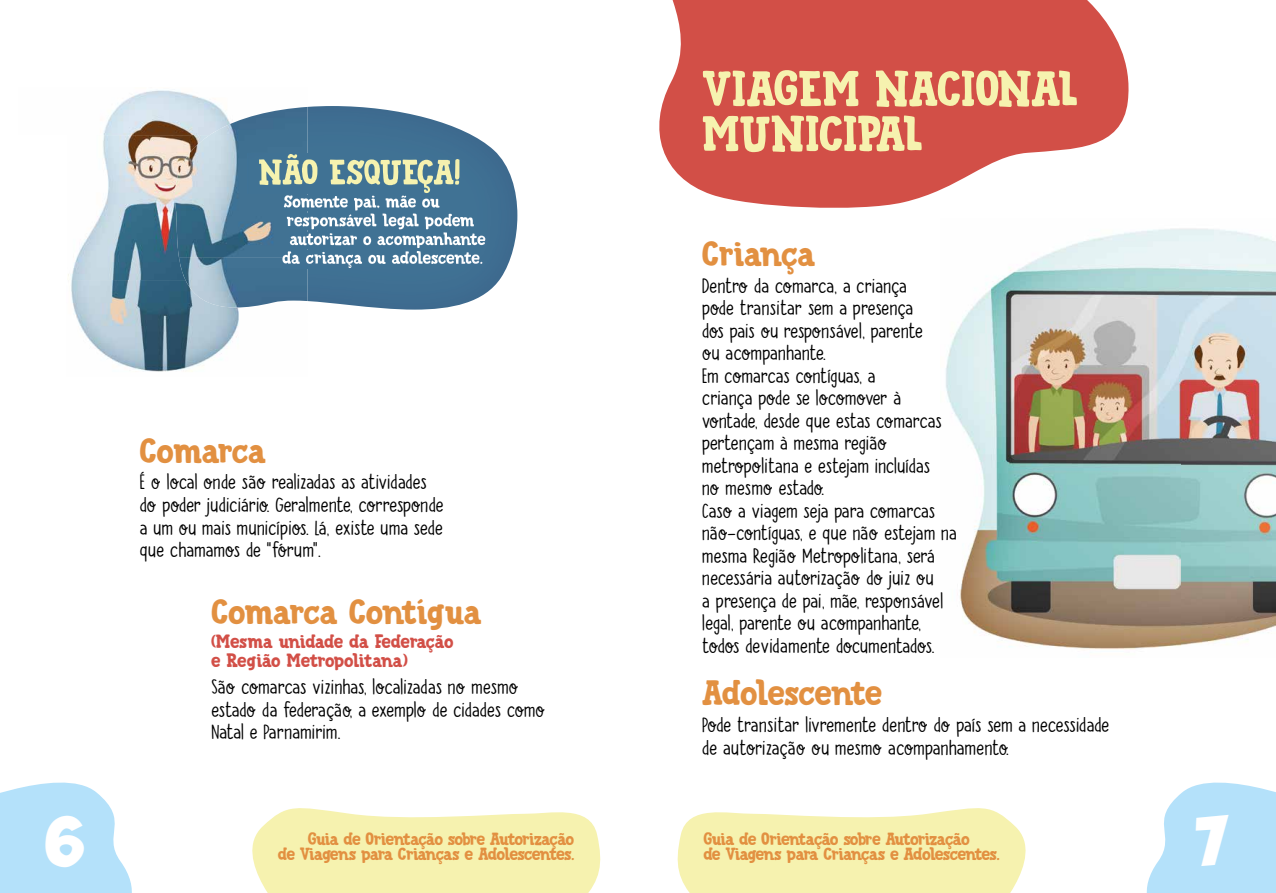
<style>
.page{position:relative;width:1276px;height:893px;background:#fff}
.page>*{position:absolute;margin:0;border:0;box-sizing:border-box;transform-origin:0 0}
.t1{font:51px/45px "DK Trained Monkey";color:#f6f2af}
.t2{font:49.5px "Obelix Pro";color:#fff}
.t3{font:36px "DK Trained Monkey";letter-spacing:-.03em;color:#e29041}
.t4{font:19.5px/19.5px "DK Trained Monkey";letter-spacing:-.03em;color:#d24f47}
.t5{font:18px/22.5px "DK The Cats Whiskers";letter-spacing:-.03em;color:#000}
.t6{font:18px/15px "DK Trained Monkey";letter-spacing:-.05em;color:#e29041;text-align:right}
</style>
<div class="page">
<svg style="left:252px;top:808px;width:349px;height:85px;background:#f6f3b7"></svg>
<svg style="left:677px;top:808px;width:349px;height:85px;background:#f6f3b7"></svg>
<svg style="left:0;top:782px;width:132px;height:111px;background:#bfe5fa"></svg>
<svg style="left:1146px;top:782px;width:130px;height:111px"></svg>
<svg style="left:659px;top:0;width:470px;height:208px;fill:#d24f47"></svg>
<img style="left:307px;top:106px;width:210px;height:204px">
<img style="left:307px;top:154px;width:152px;height:39px">
<img style="left:307px;top:195px;width:133px;height:16px">
<img style="left:307px;top:213px;width:167px;height:16px">
<img style="left:307px;top:232px;width:179px;height:16px">
<img style="left:307px;top:251px;width:175px;height:17px">
<img style="left:103px;top:90px;width:117px;height:45px">
<img style="left:68px;top:135px;width:111px;height:145px">
<img style="left:71px;top:280px;width:175px;height:92px">
<img style="left:175px;top:107px;width:132px;height:151px">
<img style="left:179px;top:257px;width:128px;height:50px">
<img style="left:247px;top:154px;width:60px;height:39px">
<img style="left:284px;top:195px;width:23px;height:16px">
<img style="left:287px;top:213px;width:20px;height:16px">
<img style="left:290px;top:232px;width:17px;height:16px">
<img style="left:282px;top:251px;width:25px;height:17px">
<img style="left:945px;top:228px;width:331px;height:422px">
<h3 class="t3" style="left:139px;top:430px;width:128px">Comarca</h3>
<p class="t5" style="left:139px;top:472px;width:306px">É o local onde são realizadas as atividades do poder judiciário. Geralmente, corresponde a um ou mais municípios. Lá, existe uma sede que chamamos de “fórum”.</p>
<h3 class="t3" style="left:211px;top:591px;width:272px">Comarca Contígua</h3>
<p class="t4" style="left:211px;top:631px;width:244px">(Mesma unidade da Federação e Região Metropolitana)</p>
<p class="t5" style="left:211px;top:676px;width:336px">São comarcas vizinhas, localizadas no mesmo estado da federação, a exemplo de cidades como<br>Natal e Parnamirim.</p>
<h1 class="t1" style="left:702px;top:66px;width:377px">VIAGEM NACIONAL<br>MUNICIPAL</h1>
<h3 class="t3" style="left:702px;top:233px;width:115px">Criança</h3>
<p class="t5" style="left:702px;top:275px;width:256px">Dentro da comarca, a criança<br>pode transitar sem a presença<br>dos pais ou responsável, parente<br>ou acompanhante.<br>Em comarcas contíguas, a<br>criança pode se locomover à vontade, desde que estas comarcas pertençam à mesma região metropolitana e estejam incluídas<br>no mesmo estado.<br>Caso a viagem seja para comarcas não-contíguas, e que não estejam na mesma Região Metropolitana, será necessária autorização do juiz ou<br>a presença de pai, mãe, responsável legal, parente ou acompanhante, todos devidamente documentados.</p>
<h3 class="t3" style="left:702px;top:672px;width:182px">Adolescente</h3>
<p class="t5" style="left:702px;top:714px;width:409px">Pode transitar livremente dentro do país sem a necessidade de autorização ou mesmo acompanhamento.</p>
<h2 class="t2" style="left:45px;top:820px;width:41px">6</h2>
<h2 class="t2" style="left:1196px;top:820px;width:32px">7</h2>
<p class="t6" style="left:278px;top:832px;width:298px">Guia de Orientação sobre Autorização<br>de Viagens para Crianças e Adolescentes.</p>
<p class="t6" style="left:703px;top:832px;width:298px;text-align:left">Guia de Orientação sobre Autorização<br>de Viagens para Crianças e Adolescentes.</p>
</div>
